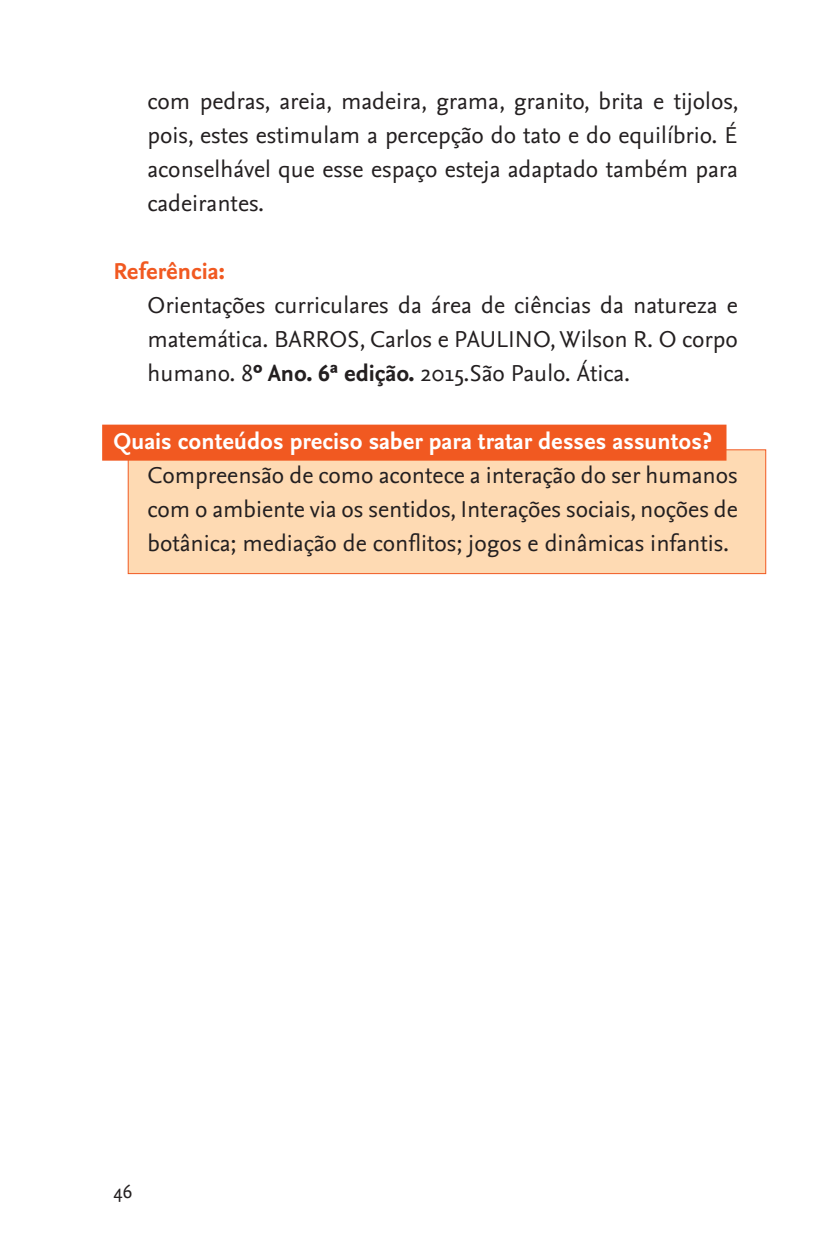
<style>
.page{position:relative;width:823px;height:1248px;background:#fff}
.page>*{position:absolute;margin:0;border:0;box-sizing:border-box;transform-origin:0 0}
.Ctxt_01_abaixo_recuo{font:24px/34px "Nexus Sans";color:#231f20;text-align:justify}
.Ctxt_conteudo{font:24px/34px "Nexus Sans";color:#231f20;text-align:justify}
.Tit_06_Conteudos{font:700 24px "Nexus Sans";color:#fff}
.Tit_04{font:700 24px "Nexus Sans";color:#f15921}
.t1{font:20px "Nexus Sans";color:#231f20}
.s1{font-weight:700}
</style>
<div class="page">
<div style="left:128px;top:449px;width:637px;height:125px;background:#fedab3;border:1px solid #f15921"></div>
<div style="left:102px;top:424px;width:624px;height:36px;background:#f15921"></div>
<p class="Ctxt_01_abaixo_recuo" style="left:147px;top:84px;width:592px">com pedras, areia, madeira, grama, granito, brita e tijolos, pois, estes estimulam a percepção do tato e do equilíbrio. É aconselhável que esse espaço esteja adaptado também para cadeirantes.</p>
<p class="Tit_04" style="left:113px;top:256px;width:113px">Referência:</p>
<p class="Ctxt_01_abaixo_recuo" style="left:147px;top:288px;width:591px">Orientações curriculares da área de ciências da natureza e matemática. BARROS, Carlos e PAULINO, Wilson R. O corpo humano. 8<span class="s1">º Ano. 6ª edição.</span> 2015.São Paulo. Ática.</p>
<p class="Tit_06_Conteudos" style="left:113px;top:426px;width:599px">Quais conteúdos preciso saber para tratar desses assuntos?</p>
<p class="Ctxt_conteudo" style="left:147px;top:458px;width:591px">Compreensão de como acontece a interação do ser humanos com o ambiente via os sentidos, Interações sociais, noções de botânica; mediação de conflitos; jogos e dinâmicas infantis.</p>
<p class="t1" style="left:113px;top:1178px;width:20px">46</p>
</div>
